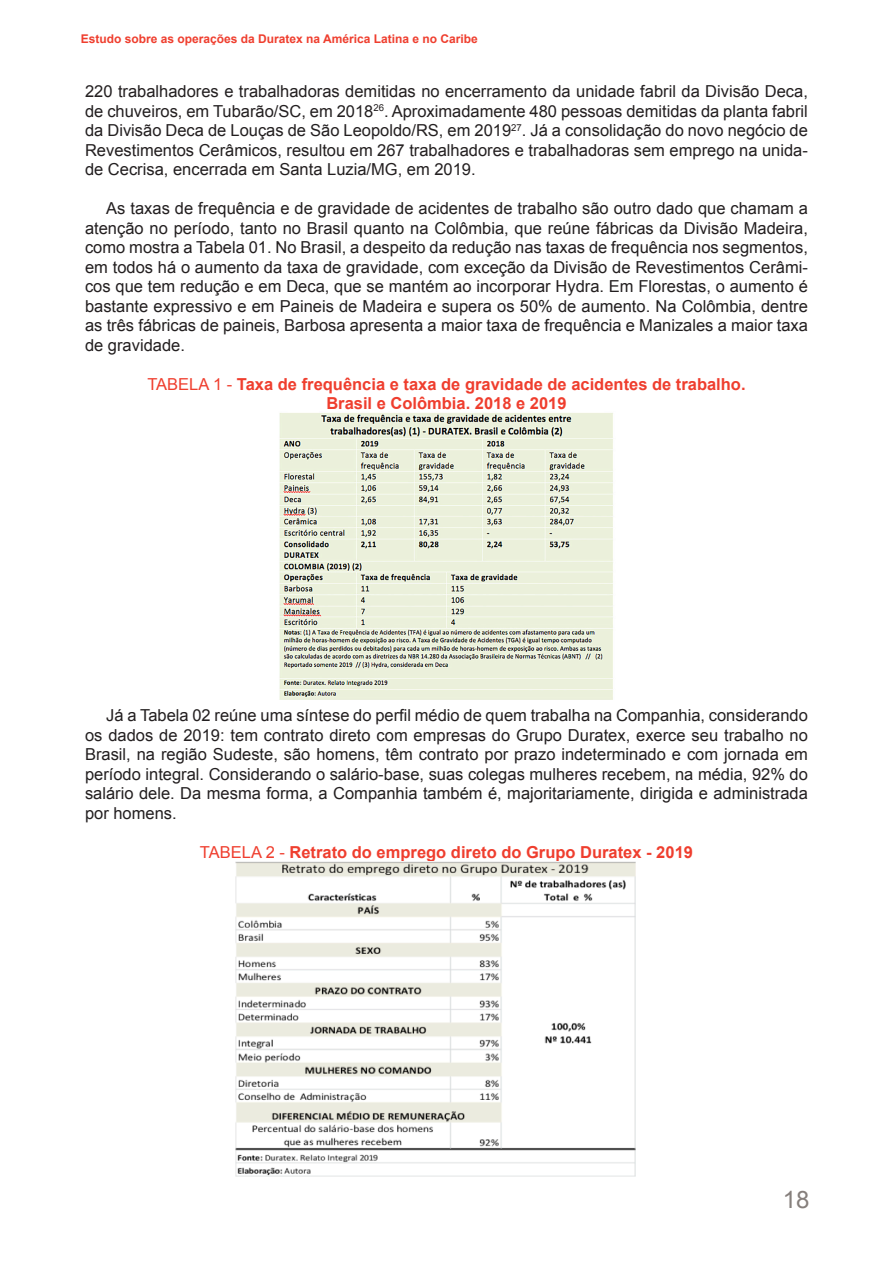
<style>
.page{position:relative;width:893px;height:1263px;background:#fff}
.page>*{position:absolute;margin:0;border:0;box-sizing:border-box;transform-origin:0 0}
.t1{font:24px "Arial";color:#867f7c}
.Texto_ICM_certo{font:16.5px/19.5px "Arial";color:#231f20;text-align:justify}
.Titulo_Graficos_ICM{font:700 16.5px "Arial";color:#ef3e2e}
.t2{font:700 12px "Arial";color:#ef3e2e}
.s1{font-weight:400}
</style>
<div class="page">
<img style="left:235px;top:862px;width:401px;height:315px">
<img style="left:279px;top:413px;width:334px;height:287px">
<p class="t2" style="left:81px;top:31px;width:399px">Estudo sobre as operações da Duratex na América Latina e no Caribe</p>
<p class="Texto_ICM_certo" style="left:85px;top:82px;width:724px">220 trabalhadores e trabalhadoras demitidas no encerramento da unidade fabril da Divisão Deca, de chuveiros, em Tubarão/SC, em 2018<sup>26</sup>. Aproximadamente 480 pessoas demitidas da planta fabril da Divisão Deca de Louças de São Leopoldo/RS, em 2019<sup>27</sup>. Já a consolidação do novo negócio de Revestimentos Cerâmicos, resultou em 267 trabalhadores e trabalhadoras sem emprego na unida&shy;de Cecrisa, encerrada em Santa Luzia/MG, em 2019.</p>
<p class="Texto_ICM_certo" style="left:85px;top:199px;width:724px;text-indent:21px">As taxas de frequência e de gravidade de acidentes de trabalho são outro dado que chamam a atenção no período, tanto no Brasil quanto na Colômbia, que reúne fábricas da Divisão Madeira, como mostra a Tabela 01. No Brasil, a despeito da redução nas taxas de frequência nos segmentos, em todos há o aumento da taxa de gravidade, com exceção da Divisão de Revestimentos Cerâmi&shy;cos que tem redução e em Deca, que se mantém ao incorporar Hydra. Em Florestas, o aumento é bastante expressivo e em Paineis de Madeira e supera os 50% de aumento. Na Colômbia, dentre as três fábricas de paineis, Barbosa apresenta a maior taxa de frequência e Manizales a maior taxa de gravidade.</p>
<p class="Titulo_Graficos_ICM" style="left:147px;top:373px;width:600px"><span class="s1">TABELA 1 -</span> Taxa de frequência e taxa de gravidade de acidentes de trabalho.</p>
<p class="Titulo_Graficos_ICM" style="left:326px;top:392px;width:242px">Brasil e Colômbia. 2018 e 2019</p>
<p class="Texto_ICM_certo" style="left:85px;top:706px;width:724px;text-indent:21px">Já a Tabela 02 reúne uma síntese do perfil médio de quem trabalha na Companhia, considerando os dados de 2019: tem contrato direto com empresas do Grupo Duratex, exerce seu trabalho no Brasil, na região Sudeste, são homens, têm contrato por prazo indeterminado e com jornada em período integral. Considerando o salário-base, suas colegas mulheres recebem, na média, 92% do salário dele. Da mesma forma, a Companhia também é, majoritariamente, dirigida e administrada por homens.</p>
<p class="Titulo_Graficos_ICM" style="left:200px;top:841px;width:494px"><span class="s1">TABELA 2 -</span> Retrato do emprego direto do Grupo Duratex - 2019</p>
<p class="t1" style="left:783px;top:1184px;width:28px">18</p>
</div>
